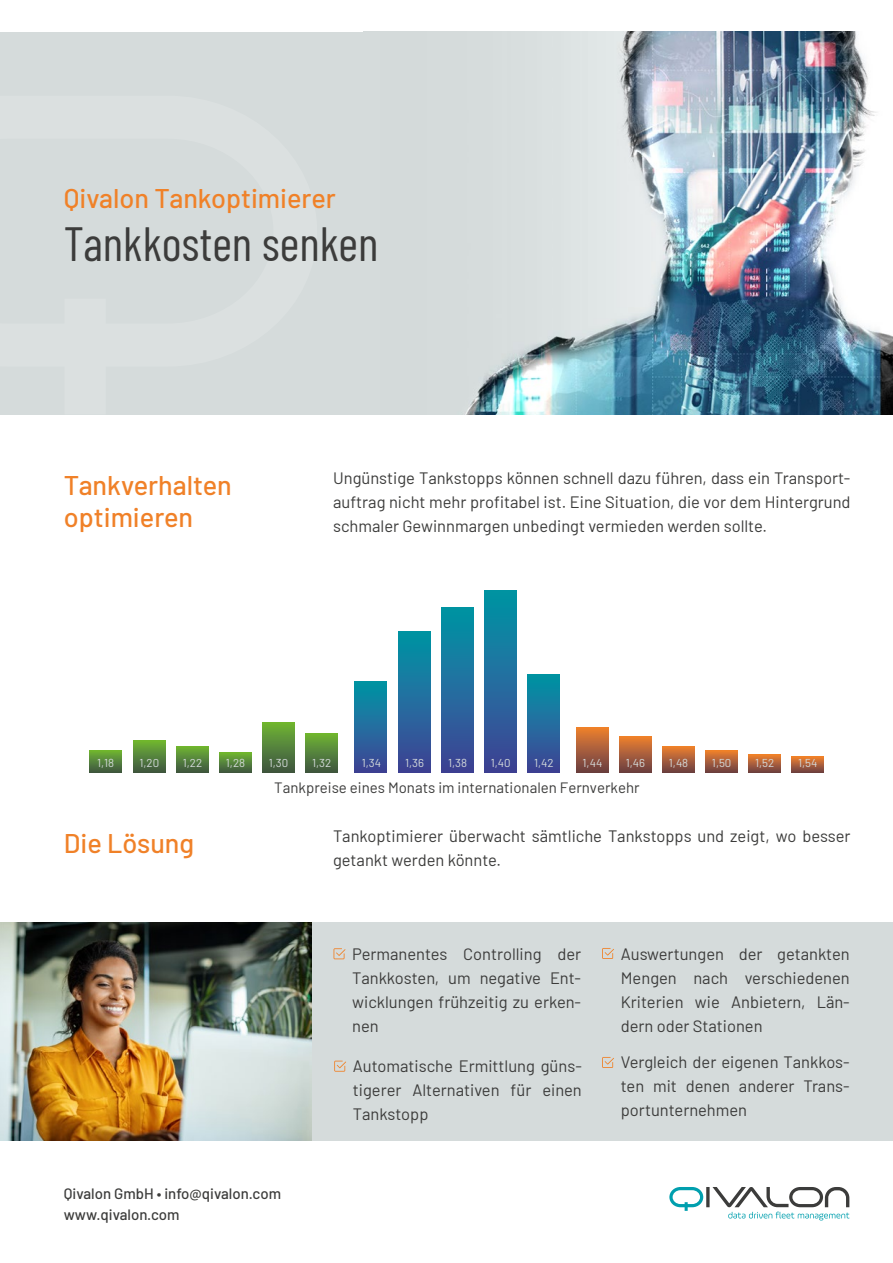
<style>
.page{position:relative;width:893px;height:1263px;background:#fff}
.page>*{position:absolute;margin:0;border:0;box-sizing:border-box;transform-origin:0 0}
.t1{font:48px "Barlow Condensed";color:#3c3c3b}
.t2{font:500 27px/32.4px "Barlow";color:#f08128}
.t3{font:16.5px/24px "Barlow";color:#3c3c3b;text-align:justify}
.t4{font:15px "Barlow";color:#3c3c3b}
.t5{font:500 15px/21px "Barlow";color:#3c3c3b}
.t6{font:11.55px "Barlow";color:#d5dbdb}
</style>
<div class="page">
<svg style="left:669px;top:1187px;width:180px;height:33px"></svg>
<img style="left:379px;top:32px;width:514px;height:383px">
<div style="left:0;top:32px;width:379px;height:383px;background:#d5dbdb"></div>
<svg style="left:90px;top:750px;width:32px;height:23px"></svg>
<div style="left:576px;top:727px;width:32px;height:46px;background:linear-gradient(to bottom,#ed8130,#693e42)"></div>
<div style="left:355px;top:682px;width:32px;height:91px;background:linear-gradient(to bottom,#0196a6,#414295)"></div>
<div style="left:133px;top:741px;width:32px;height:32px;background:linear-gradient(to bottom,#6eb334,#3f5740)"></div>
<svg style="left:176px;top:746px;width:32px;height:27px"></svg>
<div style="left:220px;top:753px;width:32px;height:20px;background:linear-gradient(to bottom,#6eb135,#405a40)"></div>
<div style="left:263px;top:722px;width:32px;height:51px;background:linear-gradient(to bottom,#6fb533,#3c5241)"></div>
<div style="left:306px;top:733px;width:32px;height:40px;background:linear-gradient(to bottom,#6fb533,#3e5541)"></div>
<div style="left:398px;top:631px;width:32px;height:142px;background:linear-gradient(to bottom,#0097a6,#414295)"></div>
<div style="left:441px;top:607px;width:32px;height:166px;background:linear-gradient(to bottom,#0197a6,#414295)"></div>
<div style="left:484px;top:590px;width:32px;height:183px;background:linear-gradient(to bottom,#0097a6,#424295)"></div>
<div style="left:527px;top:674px;width:32px;height:99px;background:linear-gradient(to bottom,#0097a6,#414295)"></div>
<svg style="left:620px;top:736px;width:31px;height:37px"></svg>
<svg style="left:663px;top:746px;width:32px;height:27px"></svg>
<svg style="left:706px;top:750px;width:32px;height:23px"></svg>
<svg style="left:749px;top:754px;width:32px;height:19px"></svg>
<svg style="left:792px;top:757px;width:32px;height:16px"></svg>
<div style="left:0;top:922px;width:893px;height:219px;background:#d5dbdb"></div>
<svg style="left:602px;top:1057px;width:12px;height:11px"></svg>
<svg style="left:333px;top:948px;width:12px;height:11px"></svg>
<svg style="left:334px;top:1061px;width:12px;height:11px"></svg>
<svg style="left:602px;top:948px;width:12px;height:11px"></svg>
<img style="left:0;top:922px;width:312px;height:219px">
<h2 class="t2" style="left:64px;top:180px;width:274px">Qivalon Tankoptimierer</h2>
<h1 class="t1" style="left:64px;top:209px;width:316px">Tankkosten senken</h1>
<h2 class="t2" style="left:64px;top:467px;width:170px">Tankverhalten optimieren</h2>
<p class="t3" style="left:333px;top:465px;width:519px">Ungünstige Tankstopps können schnell dazu führen, dass ein Transport&shy;auftrag nicht mehr profitabel ist. Eine Situation, die vor dem Hintergrund schmaler Gewinnmargen unbedingt vermieden werden sollte.</p>
<p class="t6" style="left:97px;top:754px;width:19px">1,18</p>
<p class="t6" style="left:140px;top:754px;width:21px">1,20</p>
<p class="t6" style="left:183px;top:754px;width:21px">1,22</p>
<p class="t6" style="left:226px;top:754px;width:21px">1,28</p>
<p class="t6" style="left:269px;top:754px;width:21px">1,30</p>
<p class="t6" style="left:312px;top:754px;width:21px">1,32</p>
<p class="t6" style="left:362px;top:754px;width:21px">1,34</p>
<p class="t6" style="left:405px;top:754px;width:20px">1,36</p>
<p class="t6" style="left:448px;top:754px;width:20px">1,38</p>
<p class="t6" style="left:491px;top:754px;width:21px">1,40</p>
<p class="t6" style="left:534px;top:754px;width:21px">1,42</p>
<p class="t6" style="left:583px;top:754px;width:21px">1,44</p>
<p class="t6" style="left:626px;top:754px;width:21px">1,46</p>
<p class="t6" style="left:669px;top:754px;width:21px">1,48</p>
<p class="t6" style="left:712px;top:754px;width:21px">1,50</p>
<p class="t6" style="left:755px;top:754px;width:21px">1,52</p>
<p class="t6" style="left:798px;top:754px;width:21px">1,54</p>
<h2 class="t2" style="left:64px;top:825px;width:132px">Die Lösung</h2>
<p class="t4" style="left:274px;top:777px;width:367px">Tankpreise eines Monats im internationalen Fernverkehr</p>
<p class="t3" style="left:333px;top:823px;width:519px">Tankoptimierer überwacht sämtliche Tankstopps und zeigt, wo besser getankt werden könnte.</p>
<p class="t3" style="left:352px;top:940px;width:230px">Permanentes Controlling der Tankkosten, um negative Ent&shy;wicklungen frühzeitig zu erken&shy;nen</p>
<p class="t3" style="left:621px;top:940px;width:230px">Auswertungen der getankten Mengen nach verschiedenen Kriterien wie Anbietern, Län&shy;dern oder Stationen</p>
<p class="t3" style="left:353px;top:1053px;width:230px">Automatische Ermittlung güns&shy;tigerer Alternativen für einen Tankstopp</p>
<p class="t3" style="left:621px;top:1049px;width:230px">Vergleich der eigenen Tankkos&shy;ten mit denen anderer Trans&shy;portunternehmen</p>
<p class="t5" style="left:64px;top:1182px;width:219px">Qivalon GmbH • info@qivalon.com www.qivalon.com</p>
</div>
